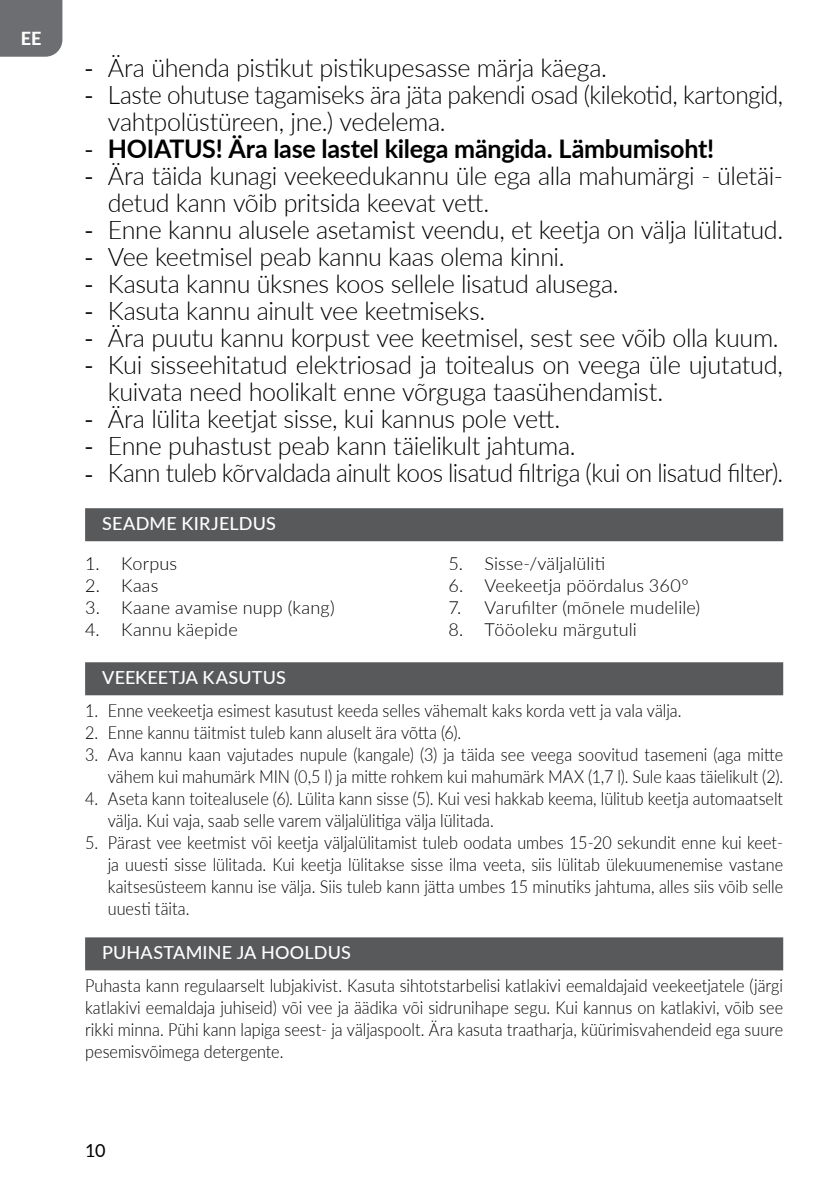
<style>
.page{position:relative;width:840px;height:1191px;background:#fff}
.page>*{position:absolute;margin:0;border:0;box-sizing:border-box;transform-origin:0 0}
.t1{font:300 25.6px/27px "Lato";letter-spacing:-.015em;color:#000}
.t2{font:300 25.6px/27px "Lato";letter-spacing:-.015em;color:#000;scale:.95 1}
.t3{font:700 25.6px "Lato";letter-spacing:-.01em;color:#000}
.t4{font:300 18px/22px "Lato";color:#000;text-align:justify;scale:.9 1}
.t5{font:300 18px "Lato";color:#000}
.t6{font:500 18px "Lato";letter-spacing:.01em;color:#fff}
.t7{font:18px "Lato";color:#000}
.t8{font:800 18px "Lato";color:#fff}
.s1{font-family:"Myriad Pro";font-weight:400}
</style>
<div class="page">
<div style="left:0;top:0;width:62px;height:57px;background:#6d6e71"></div>
<div style="left:85px;top:508px;width:697px;height:33px;background:#58595b"></div>
<div style="left:85px;top:662px;width:697px;height:33px;background:#58595b"></div>
<div style="left:85px;top:937px;width:697px;height:33px;background:#58595b"></div>
<p class="t8" style="left:21px;top:25px;width:22px">EE</p>
<h1 class="t1" style="left:85px;top:54px;width:523px"><span class="s1">-</span> Ära ühenda pistikut pistikupesasse märja käega.</h1>
<h1 class="t2" style="left:108px;top:81px;width:712px;text-indent:-23px"><span class="s1">-</span> Laste ohutuse tagamiseks ära jäta pakendi osad (kilekotid, kartongid, vahtpolüstüreen, jne.) vedelema.</h1>
<h1 class="t3" style="left:85px;top:130px;width:630px"><span class="s1">-</span> HOIATUS! Ära lase lastel kilega mängida. Lämbumisoht!</h1>
<h1 class="t1" style="left:108px;top:162px;width:676px;text-indent:-23px"><span class="s1">-</span> Ära täida kunagi veekeedukannu üle ega alla mahumärgi - ületäi&shy;detud kann võib pritsida keevat vett.</h1>
<h1 class="t1" style="left:85px;top:216px;width:699px"><span class="s1">-</span> Enne kannu alusele asetamist veendu, et keetja on välja lülitatud.</h1>
<h1 class="t1" style="left:85px;top:243px;width:480px"><span class="s1">-</span> Vee keetmisel peab kannu kaas olema kinni.</h1>
<h1 class="t1" style="left:85px;top:270px;width:535px"><span class="s1">-</span> Kasuta kannu üksnes koos sellele lisatud alusega.</h1>
<h1 class="t1" style="left:85px;top:297px;width:401px"><span class="s1">-</span> Kasuta kannu ainult vee keetmiseks.</h1>
<h1 class="t1" style="left:85px;top:324px;width:694px"><span class="s1">-</span> Ära puutu kannu korpust vee keetmisel, sest see võib olla kuum.</h1>
<h1 class="t1" style="left:108px;top:351px;width:676px;text-indent:-23px"><span class="s1">-</span> Kui sisseehitatud elektriosad ja toitealus on veega üle ujutatud, kuivata need hoolikalt enne võrguga taasühendamist.</h1>
<h1 class="t1" style="left:85px;top:405px;width:476px"><span class="s1">-</span> Ära lülita keetjat sisse, kui kannus pole vett.</h1>
<h1 class="t1" style="left:85px;top:432px;width:492px"><span class="s1">-</span> Enne puhastust peab kann täielikult jahtuma.</h1>
<h1 class="t2" style="left:85px;top:459px;width:735px"><span class="s1">-</span> Kann tuleb kõrvaldada ainult koos lisatud filtriga (kui on lisatud filter).</h1>
<p class="t6" style="left:102px;top:510px;width:175px">SEADME KIRJELDUS</p>
<p class="t5" style="left:85px;top:551px;width:93px">1. Korpus</p>
<p class="t5" style="left:85px;top:573px;width:75px">2. Kaas</p>
<p class="t5" style="left:85px;top:595px;width:251px">3. Kaane avamise nupp (kang)</p>
<p class="t5" style="left:85px;top:617px;width:154px">4. Kannu käepide</p>
<p class="t5" style="left:448px;top:551px;width:158px">5. Sisse-/väljalüliti</p>
<p class="t5" style="left:448px;top:573px;width:242px">6. Veekeetja pöördalus 360º</p>
<p class="t5" style="left:448px;top:595px;width:253px">7. Varufilter (mõnele mudelile)</p>
<p class="t5" style="left:448px;top:617px;width:190px">8. Tööoleku märgutuli</p>
<p class="t6" style="left:102px;top:664px;width:185px">VEEKEETJA KASUTUS</p>
<p class="t4" style="left:85px;top:699px;width:663px">1. Enne veekeetja esimest kasutust keeda selles vähemalt kaks korda vett ja vala välja.</p>
<p class="t4" style="left:85px;top:721px;width:419px">2. Enne kannu täitmist tuleb kann aluselt ära võtta (6).</p>
<p class="t4" style="left:85px;top:743px;width:776px;text-align:right">3. Ava kannu kaan vajutades nupule (kangale) (3) ja täida see veega soovitud tasemeni (aga mitte vähem kui mahumärk MIN (0,5 l) ja mitte rohkem kui mahumärk MAX (1,7 l). Sule kaas täielikult (2).</p>
<p class="t4" style="left:108px;top:787px;width:751px;text-indent:-23px">4. Aseta kann toitealusele (6). Lülita kann sisse (5). Kui vesi hakkab keema, lülitub keetja automaatselt välja. Kui vaja, saab selle varem väljalülitiga välja lülitada.</p>
<p class="t4" style="left:108px;top:831px;width:751px;text-indent:-23px">5. Pärast vee keetmist või keetja väljalülitamist tuleb oodata umbes 15-20 sekundit enne kui keet&shy;ja uuesti sisse lülitada. Kui keetja lülitakse sisse ilma veeta, siis lülitab ülekuumenemise vastane kaitsesüsteem kannu ise välja. Siis tuleb kann jätta umbes 15 minutiks jahtuma, alles siis võib selle uuesti täita.</p>
<p class="t6" style="left:102px;top:939px;width:250px">PUHASTAMINE JA HOOLDUS</p>
<p class="t4" style="left:85px;top:974px;width:776px">Puhasta kann regulaarselt lubjakivist. Kasuta sihtotstarbelisi katlakivi eemaldajaid veekeetjatele (järgi katlakivi eemaldaja juhiseid) või vee ja äädika või sidrunihape segu. Kui kannus on katlakivi, võib see rikki minna. Pühi kann lapiga seest- ja väljaspoolt. Ära kasuta traatharja, küürimisvahendeid ega suure pesemisvõimega detergente.</p>
<p class="t7" style="left:85px;top:1137px;width:22px">10</p>
</div>
